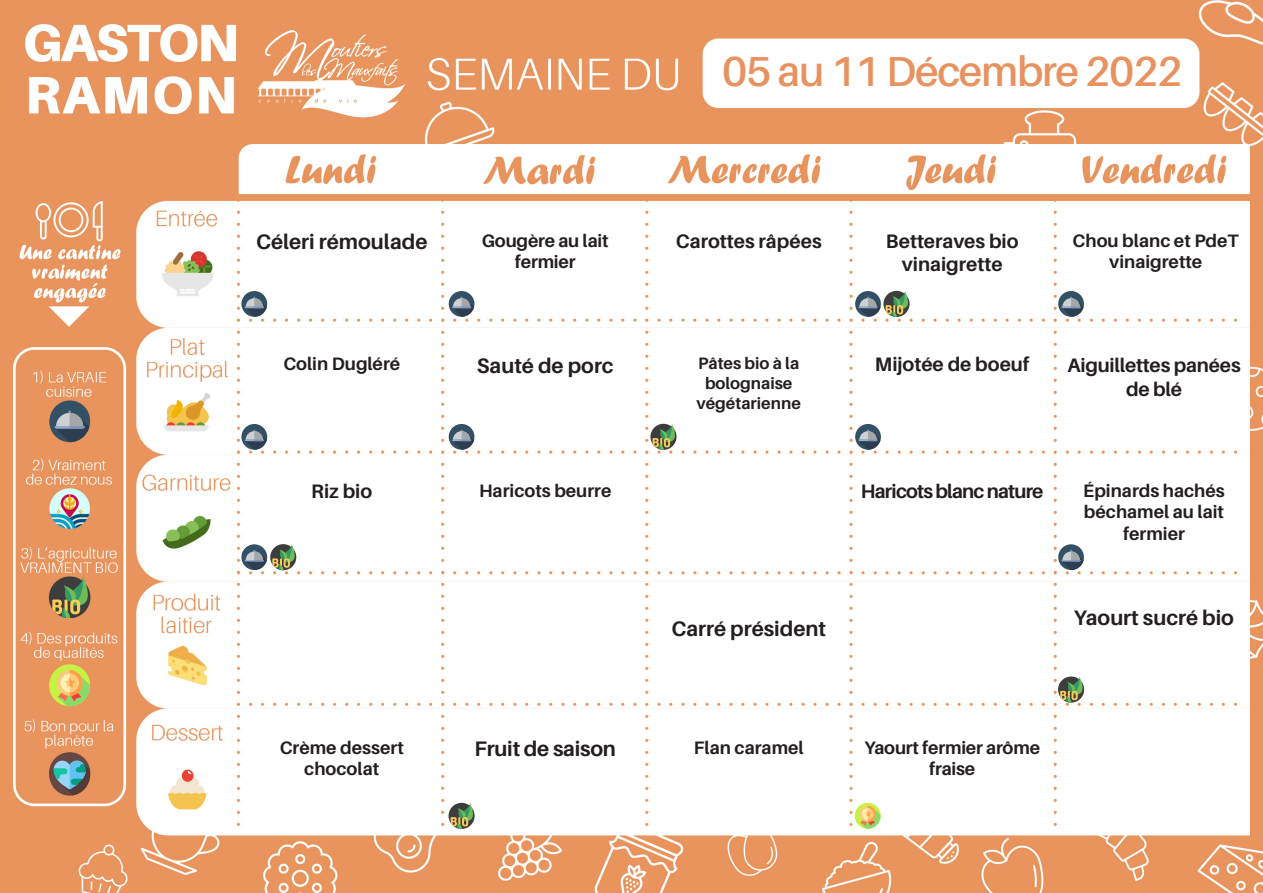
<style>
.page{position:relative;width:1263px;height:893px;background:#fff}
.page>*{position:absolute;margin:0;border:0;box-sizing:border-box;transform-origin:0 0}
.t1{font:600 42px "Aileron";letter-spacing:-.03em;color:#e89260}
.t2{font:700 21px "Aileron";color:#231f20}
.t3{font:700 19.5px/23.4px "Aileron";letter-spacing:-.005em;color:#231f20;text-align:center}
.t4{font:700 19.5px "Aileron";letter-spacing:-.04em;color:#231f20}
.t5{font:700 18px/21.6px "Aileron";color:#231f20;text-align:center}
.t6{font:700 16.5px/19.8px "Aileron";color:#231f20;text-align:center}
</style>
<div class="page">
<img style="left:0;top:0;width:1263px;height:893px">
<div style="left:49px;top:665px;width:41px;height:41px;background:#c6f243;border-radius:50%"></div>
<svg style="left:55px;top:669px;width:35px;height:37px"></svg>
<div style="left:855px;top:803px;width:26px;height:26px;background:#c6f243;border-radius:50%"></div>
<svg style="left:859px;top:805px;width:22px;height:24px"></svg>
<svg style="left:650px;top:424px;width:27px;height:26px"></svg>
<svg style="left:448px;top:803px;width:27px;height:26px"></svg>
<svg style="left:1058px;top:676px;width:26px;height:27px"></svg>
<svg style="left:49px;top:577px;width:41px;height:41px"></svg>
<div style="left:49px;top:402px;width:41px;height:40px;background:#345065;border-radius:50%"></div>
<svg style="left:54px;top:411px;width:35px;height:31px"></svg>
<svg style="left:855px;top:291px;width:26px;height:26px"></svg>
<svg style="left:858px;top:291px;width:52px;height:26px"></svg>
<div style="left:1058px;top:291px;width:26px;height:26px;background:#345065;border-radius:50%"></div>
<svg style="left:1061px;top:297px;width:22px;height:20px"></svg>
<svg style="left:241px;top:424px;width:26px;height:26px"></svg>
<svg style="left:245px;top:430px;width:22px;height:20px"></svg>
<div style="left:855px;top:424px;width:26px;height:26px;background:#345065;border-radius:50%"></div>
<svg style="left:858px;top:430px;width:22px;height:20px"></svg>
<svg style="left:1058px;top:544px;width:26px;height:26px"></svg>
<svg style="left:1061px;top:550px;width:22px;height:20px"></svg>
<svg style="left:241px;top:291px;width:26px;height:26px"></svg>
<svg style="left:245px;top:297px;width:22px;height:20px"></svg>
<div style="left:449px;top:424px;width:25px;height:26px;background:#345065;border-radius:50%"></div>
<svg style="left:452px;top:430px;width:22px;height:20px"></svg>
<div style="left:449px;top:291px;width:25px;height:26px;background:#345065;border-radius:50%"></div>
<svg style="left:452px;top:297px;width:22px;height:20px"></svg>
<svg style="left:241px;top:544px;width:26px;height:26px"></svg>
<svg style="left:245px;top:544px;width:52px;height:26px"></svg>
<div style="left:49px;top:753px;width:41px;height:43px;background:#664744;border-radius:50%"></div>
<svg style="left:53px;top:760px;width:37px;height:35px"></svg>
<p class="t1" style="left:722px;top:48px;width:462px">05 au 11 Décembre 2022</p>
<p class="t2" style="left:256px;top:230px;width:173px">Céleri rémoulade</p>
<p class="t5" style="left:482px;top:230px;width:128px">Gougère au lait</p>
<p class="t3" style="left:676px;top:229px;width:147px">Carottes râpées</p>
<p class="t5" style="left:515px;top:251px;width:62px">fermier</p>
<p class="t3" style="left:886px;top:229px;width:134px">Betteraves bio vinaigrette</p>
<p class="t5" style="left:1072px;top:230px;width:168px">Chou blanc et PdeT vinaigrette</p>
<p class="t5" style="left:283px;top:353px;width:118px">Colin Dugléré</p>
<p class="t2" style="left:477px;top:353px;width:138px">Sauté de porc</p>
<p class="t6" style="left:697px;top:353px;width:106px">Pâtes bio à la bolognaise végétarienne</p>
<p class="t3" style="left:875px;top:353px;width:156px">Mijotée de boeuf</p>
<p class="t3" style="left:1067px;top:354px;width:175px">Aiguillettes panées de blé</p>
<p class="t3" style="left:311px;top:479px;width:62px">Riz bio</p>
<p class="t5" style="left:280px;top:737px;width:126px">Crème dessert</p>
<p class="t5" style="left:304px;top:758px;width:77px">chocolat</p>
<p class="t5" style="left:479px;top:480px;width:134px">Haricots beurre</p>
<p class="t4" style="left:861px;top:480px;width:184px">Haricots blanc nature</p>
<p class="t5" style="left:1083px;top:480px;width:143px">Épinards hachés béchamel au lait fermier</p>
<p class="t2" style="left:671px;top:617px;width:156px">Carré président</p>
<p class="t2" style="left:1074px;top:606px;width:162px">Yaourt sucré bio</p>
<p class="t2" style="left:474px;top:737px;width:143px">Fruit de saison</p>
<p class="t5" style="left:694px;top:737px;width:111px">Flan caramel</p>
<p class="t5" style="left:864px;top:737px;width:177px">Yaourt fermier arôme fraise</p>
</div>
